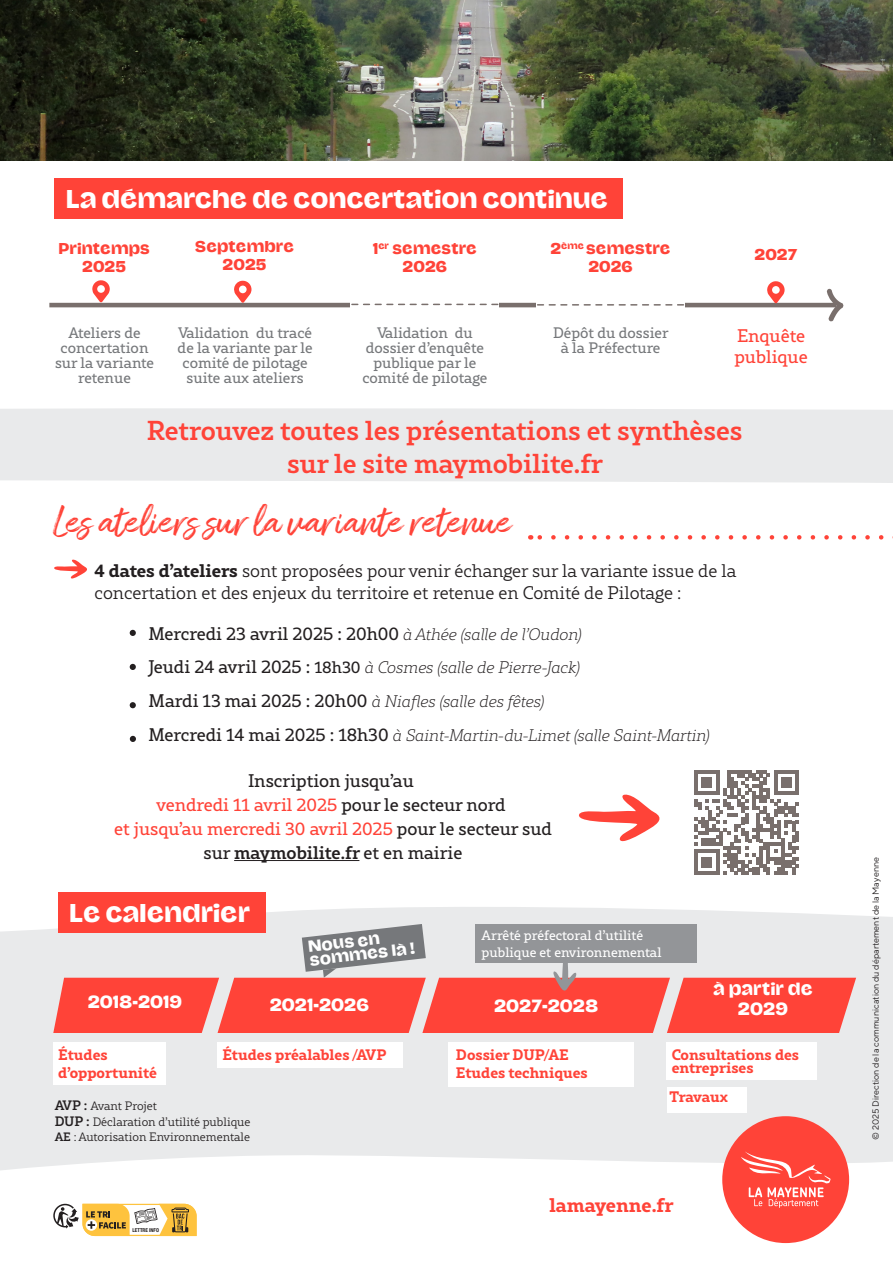
<style>
.page{position:relative;width:893px;height:1263px;background:#fff}
.page>*{position:absolute;margin:0;border:0;box-sizing:border-box;transform-origin:0 0}
.t1{font:40.5px "Amithen";color:#ff4338}
.t2{font:500 27px "Rival Slab";color:#ff4338}
.t3{font:500 24px "Mayenne Sans Beta";letter-spacing:-.01em;color:#fff}
.t4{font:700 19.5px "Rival Slab";color:#ff4338}
.t5{font:300 18px/21.6px "Rival Slab";color:#231f20}
.t6{font:18px/21px "Rival Slab";color:#ff4338}
.t7{font:18px "Rival Slab";color:#231f20}
.t8{font:500 18px "Rival Slab";color:#231f20}
.t9{font:italic 200 16.5px "Rival Slab";color:#231f20}
.t10{font:500 16.5px "Mayenne Sans Beta";color:#fff}
.t11{font:15px/15px "Rival Slab";color:#76787b;text-align:center}
.t12{font:700 15px/13.5px "Rival Slab";color:#ff4338}
.t13{font:500 15px "Mayenne Sans Beta";color:#fff}
.t14{font:700 15px "Rival Slab";letter-spacing:-.025em;color:#ff4338}
.t15{font:500 14.7px/17.5px "Mayenne Sans Beta";color:#ff4338;text-align:center}
.t16{font:13.5px/16.2px "Rival Slab";color:#fff}
.t17{font:300 12px "Rival Slab";color:#231f20}
.t18{font:9px "TT Norms";color:#231f20}
.t19{font:700 condensed 5.25px "Helvetica Neue";color:#231f20}
.s1{font-weight:700}
.s2{font-weight:200;font-style:italic;font-size:16.5px}
.s3{font-weight:400;font-style:normal;font-size:18px}
.s4{font-weight:400;font-style:normal}
.s5{color:#231f20}
.s6{font-weight:400}
.s7{font-weight:500;font-size:13.5px}
.s8{font-weight:500}
</style>
<div class="page">
<div style="left:0;top:408px;width:893px;height:75px;background:#e9eaeb"></div>
<div style="left:54px;top:178px;width:569px;height:41px;background:#ff4338"></div>
<svg style="left:0;top:907px;width:893px;height:265px;background:#ebeced"></svg>
<div style="left:58px;top:892px;width:208px;height:41px;background:#ff4338"></div>
<div style="left:218px;top:1042px;width:185px;height:25px;background:#fff"></div>
<div style="left:53px;top:1042px;width:113px;height:42px;background:#fff"></div>
<div style="left:667px;top:1042px;width:150px;height:38px;background:#fff"></div>
<div style="left:667px;top:1087px;width:79px;height:25px;background:#fff"></div>
<div style="left:448px;top:1042px;width:186px;height:45px;background:#fff"></div>
<div style="left:722px;top:1116px;width:127px;height:127px;background:#ff4338;border-radius:50%"></div>
<svg style="left:741px;top:1151px;width:90px;height:57px"></svg>
<svg style="left:53px;top:924px;width:803px;height:109px;background:#e58985"></svg>
<svg style="left:54px;top:559px;width:33px;height:20px"></svg>
<svg style="left:130px;top:630px;width:6px;height:6px"></svg>
<svg style="left:130px;top:664px;width:6px;height:6px"></svg>
<svg style="left:130px;top:702px;width:6px;height:6px"></svg>
<hr style="left:234px;top:860px;width:125px;height:1px;background:#231f20">
<svg style="left:537px;top:535px;width:356px;height:5px"></svg>
<svg style="left:579px;top:794px;width:81px;height:48px"></svg>
<svg style="left:694px;top:770px;width:105px;height:105px"></svg>
<hr style="left:49px;top:303px;width:787px;height:4px;background:#796f6c">
<svg style="left:92px;top:280px;width:18px;height:23px"></svg>
<svg style="left:827px;top:288px;width:17px;height:34px"></svg>
<div style="left:350px;top:294px;width:149px;height:22px;background:#fff"></div>
<svg style="left:352px;top:304px;width:146px;height:1px"></svg>
<svg style="left:234px;top:280px;width:17px;height:23px"></svg>
<div style="left:536px;top:296px;width:149px;height:22px;background:#fff"></div>
<svg style="left:538px;top:304px;width:145px;height:2px"></svg>
<svg style="left:767px;top:281px;width:18px;height:22px"></svg>
<img style="left:0;top:0;width:893px;height:160px">
<svg style="left:130px;top:736px;width:6px;height:6px"></svg>
<svg style="left:53px;top:1204px;width:144px;height:32px"></svg>
<p class="t3" style="left:66px;top:186px;width:544px">La démarche de concertation continue</p>
<p class="t15" style="left:58px;top:240px;width:93px">Printemps<br>2025</p>
<p class="t15" style="left:195px;top:238px;width:101px">Septembre</p>
<p class="t15" style="left:223px;top:256px;width:45px">2025</p>
<p class="t15" style="left:373px;top:240px;width:106px">1<sup>er</sup> semestre</p>
<p class="t15" style="left:403px;top:258px;width:46px">2026</p>
<p class="t15" style="left:550px;top:240px;width:122px">2<sup>ème</sup> semestre</p>
<p class="t15" style="left:588px;top:258px;width:46px">2026</p>
<p class="t15" style="left:755px;top:246px;width:44px">2027</p>
<p class="t11" style="left:178px;top:325px;width:136px">Validation du tracé de la variante par le comité de pilotage suite aux ateliers</p>
<p class="t11" style="left:362px;top:325px;width:126px">Validation du dossier d’enquête publique par le comité de pilotage</p>
<p class="t11" style="left:553px;top:325px;width:117px">Dépôt du dossier à la Préfecture</p>
<p class="t6" style="left:734px;top:324px;width:75px">Enquête publique</p>
<p class="t2" style="left:147px;top:411px;width:597px">Retrouvez toutes les présentations et synthèses</p>
<p class="t2" style="left:287px;top:443px;width:317px">sur le site maymobilite.fr</p>
<p class="t11" style="left:61px;top:325px;width:89px">Ateliers de concertation</p>
<p class="t11" style="left:55px;top:355px;width:100px">sur la variante retenue</p>
<p class="t1" style="left:53px;top:497px;width:460px">Les ateliers sur la variante retenue</p>
<p class="t5" style="left:95px;top:560px;width:643px"><span class="s1">4 dates d’ateliers</span> sont proposées pour venir échanger sur la variante issue de la concertation et des enjeux du territoire et retenue en Comité de Pilotage :</p>
<p class="t7" style="left:149px;top:621px;width:435px">Mercredi 23 avril 2025 : 20h00 <span class="s2">à Athée (salle de l’Oudon)</span></p>
<p class="t9" style="left:149px;top:655px;width:433px"><span class="s3">Jeudi 24 avril 2025 :</span> <span class="s4">18h30</span> à Cosmes (salle de Pierre-Jack)</p>
<p class="t9" style="left:149px;top:690px;width:397px"><span class="s3">Mardi 13 mai 2025 : 20h00</span> à Niafles (salle des fêtes)</p>
<p class="t9" style="left:149px;top:724px;width:563px"><span class="s3">Mercredi 14 mai 2025 : 18h30</span> à Saint-Martin-du-Limet (salle Saint-Martin)</p>
<p class="t7" style="left:248px;top:767px;width:167px">Inscription jusqu’au</p>
<p class="t6" style="left:156px;top:793px;width:351px">vendredi 11 avril 2025 <span class="s5">pour le secteur nord</span></p>
<p class="t6" style="left:114px;top:817px;width:439px">et jusqu’au mercredi 30 avril 2025 <span class="s5">pour le secteur sud</span></p>
<p class="t8" style="left:203px;top:839px;width:260px"><span class="s6">sur</span> maymobilite.fr <span class="s6">et en mairie</span></p>
<p class="t3" style="left:69px;top:900px;width:182px">Le calendrier</p>
<p class="t13" style="left:307px;top:938px;width:74px;rotate:-6deg">Nous en</p>
<p class="t13" style="left:309px;top:951px;width:107px;rotate:-6deg">sommes là !</p>
<p class="t10" style="left:88px;top:993px;width:96px">2018-2019</p>
<p class="t10" style="left:270px;top:996px;width:101px">2021-2026</p>
<p class="t12" style="left:58px;top:1047px;width:51px">Études</p>
<p class="t12" style="left:222px;top:1047px;width:165px">Études préalables /AVP</p>
<p class="t12" style="left:58px;top:1065px;width:100px">d’opportunité</p>
<p class="t17" style="left:55px;top:1098px;width:104px"><span class="s7">AVP :</span> Avant Projet</p>
<p class="t17" style="left:55px;top:1114px;width:197px"><span class="s7">DUP :</span> Déclaration d’utilité publique</p>
<p class="t17" style="left:55px;top:1128px;width:197px"><span class="s8">AE</span> : Autorisation Environnementale</p>
<p class="t19" style="left:133px;top:1227px;width:28px">LETTRE INFO</p>
<p class="t16" style="left:482px;top:927px;width:181px">Arrêté préfectoral d’utilité publique et environnemental</p>
<p class="t10" style="left:713px;top:980px;width:101px">à partir de</p>
<p class="t10" style="left:494px;top:997px;width:106px">2027-2028</p>
<p class="t10" style="left:738px;top:1000px;width:51px">2029</p>
<p class="t12" style="left:456px;top:1047px;width:114px">Dossier DUP/AE</p>
<p class="t12" style="left:456px;top:1065px;width:133px">Etudes techniques</p>
<p class="t12" style="left:672px;top:1047px;width:129px">Consultations des entreprises</p>
<p class="t14" style="left:669px;top:1085px;width:60px">Travaux</p>
<p class="t4" style="left:549px;top:1190px;width:126px">lamayenne.fr</p>
<p class="t18" style="left:870px;top:1139px;width:284px;rotate:-90deg">© 2025 Direction de la communication du département de la Mayenne</p>
</div>
